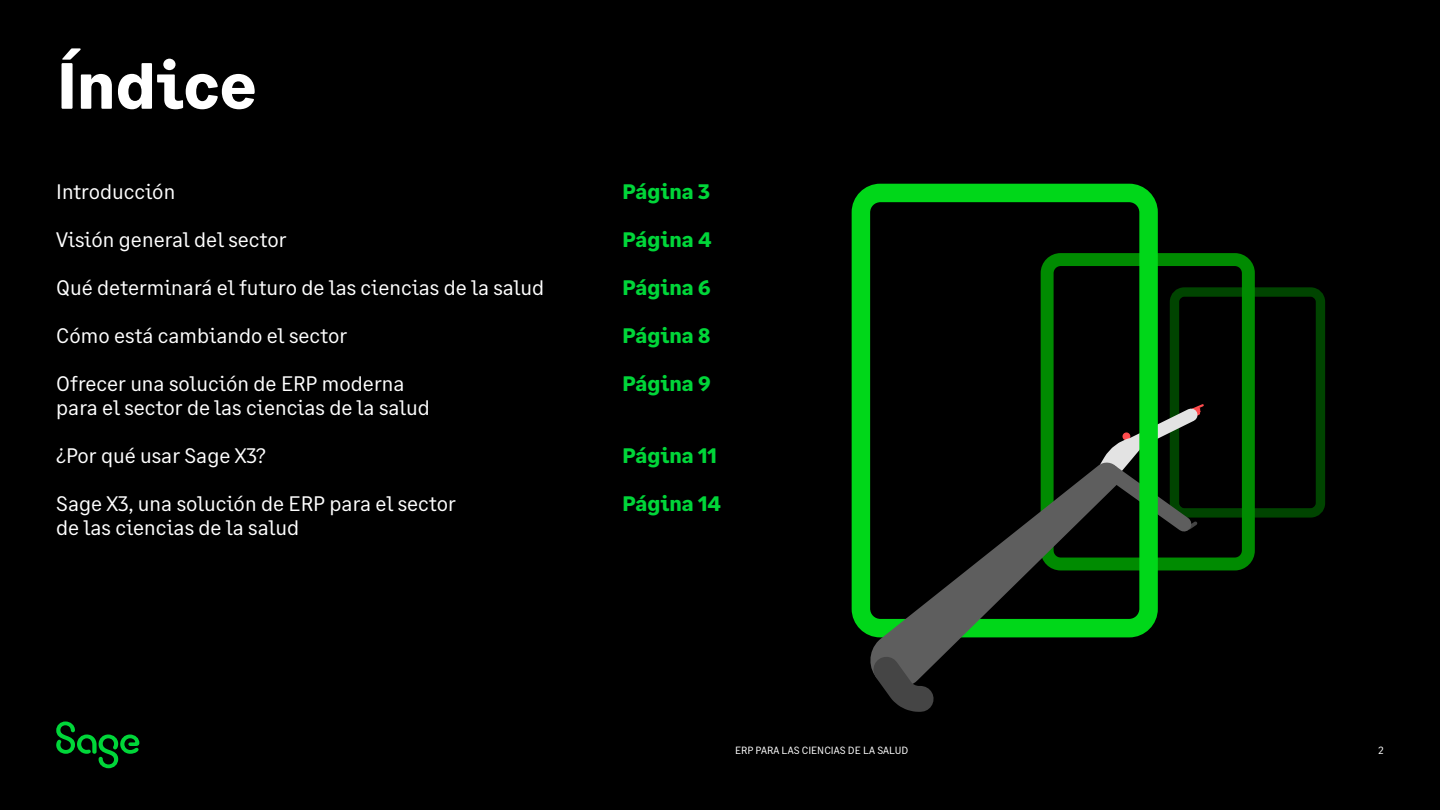
<style>
.page{position:relative;width:1440px;height:810px;background:#000}
.page>*{position:absolute;margin:0;border:0;box-sizing:border-box;transform-origin:0 0}
.t1{font:700 65.25px "Sage Text";color:#fff}
.t2{font:21px "Sage Text";color:#fff}
.t3{font:700 21px "Sage Text";color:#00d639}
.t4{font:10.5px "Sage Text";color:#fff}
</style>
<div class="page">
<div style="left:1170px;top:287px;width:155px;height:231px;border:9px solid #040;border-radius:10px"></div>
<svg style="left:1102px;top:398px;width:106px;height:134px"></svg>
<div style="left:1041px;top:253px;width:214px;height:317px;border:13px solid #008b01;border-radius:14px"></div>
<div style="left:852px;top:184px;width:306px;height:453px;border:18px solid #00d719;border-radius:19px"></div>
<svg style="left:868px;top:461px;width:253px;height:190px"></svg>
<svg style="left:862px;top:634px;width:85px;height:78px"></svg>
<svg style="left:56px;top:722px;width:83px;height:46px"></svg>
<h1 class="t1" style="left:57px;top:45px;width:201px">Índice</h1>
<p class="t2" style="left:56px;top:179px;width:121px">Introducción</p>
<p class="t3" style="left:622px;top:179px;width:89px">Página 3</p>
<p class="t2" style="left:56px;top:227px;width:232px">Visión general del sector</p>
<p class="t3" style="left:622px;top:227px;width:91px">Página 4</p>
<p class="t2" style="left:56px;top:275px;width:490px">Qué determinará el futuro de las ciencias de la salud</p>
<p class="t3" style="left:622px;top:275px;width:90px">Página 6</p>
<p class="t2" style="left:56px;top:323px;width:292px">Cómo está cambiando el sector</p>
<p class="t3" style="left:622px;top:323px;width:90px">Página 8</p>
<p class="t2" style="left:56px;top:371px;width:350px">Ofrecer una solución de ERP moderna</p>
<p class="t3" style="left:622px;top:371px;width:90px">Página 9</p>
<p class="t2" style="left:56px;top:395px;width:375px">para el sector de las ciencias de la salud</p>
<p class="t2" style="left:56px;top:443px;width:211px">¿Por qué usar Sage X3?</p>
<p class="t3" style="left:622px;top:443px;width:96px">Página 11</p>
<p class="t2" style="left:56px;top:491px;width:401px">Sage X3, una solución de ERP para el sector</p>
<p class="t3" style="left:622px;top:491px;width:100px">Página 14</p>
<p class="t2" style="left:56px;top:515px;width:244px">de las ciencias de la salud</p>
<p class="t4" style="left:735px;top:744px;width:175px">ERP PARA LAS CIENCIAS DE LA SALUD</p>
<p class="t4" style="left:1379px;top:744px;width:7px">2</p>
</div>
